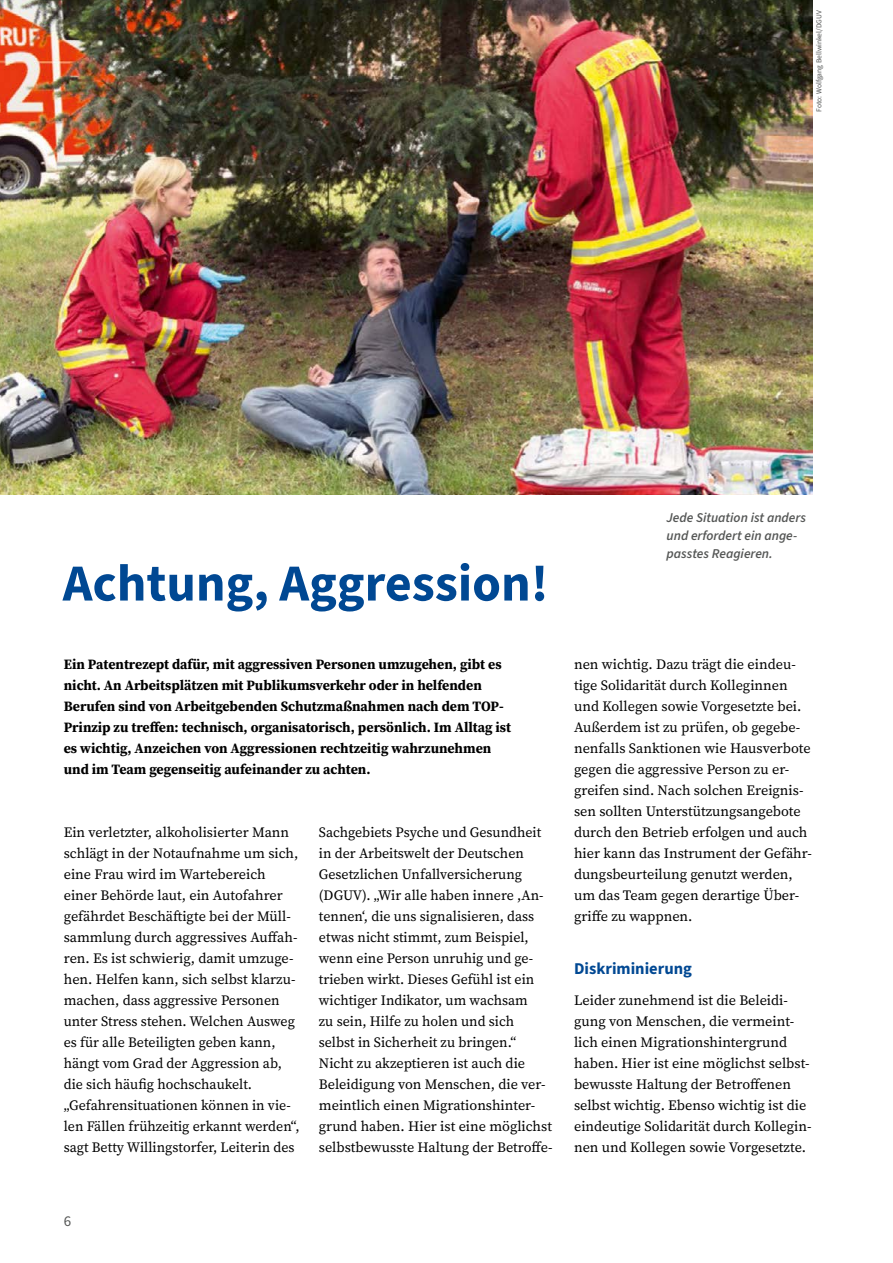
<style>
.page{position:relative;width:893px;height:1263px;background:#fff}
.page>*{position:absolute;margin:0;border:0;box-sizing:border-box;transform-origin:0 0}
.DGUV_Titel_Source{font:700 52.05px "Source Sans 3";color:#004893}
.DGUV_ZT_Source{font:700 16.5px "Source Sans 3";color:#004893}
.t1{font:15px "Source Sans 3";color:#555756}
.DGUV_GS_Source{font:14.25px/21px "Source Serif 4";color:#000}
.DGUV_GS_Bold_Source{font:700 14.25px/21px "Source Serif 4";color:#000}
.DGUV_BU_Source{font:italic 600 13.5px/18px "Source Sans 3";color:#555756}
.t2{font:7.5px "Source Sans 3";color:#555756}
</style>
<div class="page">
<img style="left:0;top:0;width:812px;height:495px">
<p class="t2" style="left:814px;top:112px;width:103px;rotate:-90deg">Foto: Wolfgang Bellwinkel/DGUV</p>
<p class="DGUV_Titel_Source" style="left:63px;top:549px;width:487px">Achtung, Aggression!</p>
<p class="DGUV_GS_Bold_Source" style="left:64px;top:654px;width:449px">Ein Patentrezept dafür, mit aggressiven Personen umzugehen, gibt es nicht. An Arbeitsplätzen mit Publikumsverkehr oder in helfenden Berufen sind von Arbeitgebenden Schutzmaßnahmen nach dem TOP-Prinzip zu treffen: technisch, organisatorisch, persönlich. Im Alltag ist es wichtig, Anzeichen von Aggressionen rechtzeitig wahrzunehmen und im Team gegenseitig aufeinander zu achten.</p>
<p class="DGUV_GS_Source" style="left:64px;top:822px;width:237px">Ein verletzter, alkoholisierter Mann schlägt in der Notaufnahme um sich, eine Frau wird im Wartebereich einer Behörde laut, ein Autofahrer gefährdet Beschäftigte bei der Müll&shy;sammlung durch aggressives Auffah&shy;ren. Es ist schwierig, damit umzuge&shy;hen. Helfen kann, sich selbst klarzu&shy;machen, dass aggressive Personen unter Stress stehen. Welchen Ausweg es für alle Beteiligten geben kann, hängt vom Grad der Aggression ab, die sich häufig hochschaukelt. „Gefahrensituationen können in vie&shy;len Fällen frühzeitig erkannt werden“, sagt Betty Willingstorfer, Leiterin des</p>
<p class="DGUV_GS_Source" style="left:319px;top:822px;width:226px">Sachgebiets Psyche und Gesundheit in der Arbeitswelt der Deutschen Gesetzlichen Unfallversicherung (DGUV). „Wir alle haben innere ,An&shy;tennen‘, die uns signalisieren, dass etwas nicht stimmt, zum Beispiel, wenn eine Person unruhig und ge&shy;trieben wirkt. Dieses Gefühl ist ein wichtiger Indikator, um wachsam zu sein, Hilfe zu holen und sich selbst in Sicherheit zu bringen.“</p>
<p class="DGUV_GS_Source" style="left:319px;top:1053px;width:235px">Nicht zu akzeptieren ist auch die Beleidigung von Menschen, die ver&shy;meintlich einen Migrationshinter&shy;grund haben. Hier ist eine möglichst selbstbewusste Haltung der Betroffe-</p>
<p class="DGUV_BU_Source" style="left:666px;top:509px;width:141px">Jede Situation ist anders und erfordert ein ange&shy;passtes Reagieren.</p>
<p class="DGUV_GS_Source" style="left:574px;top:654px;width:239px">nen wichtig. Dazu trägt die eindeu&shy;tige Solidarität durch Kolleginnen und Kollegen sowie Vorgesetzte bei.<br>Außerdem ist zu prüfen, ob gegebe&shy;nenfalls Sanktionen wie Hausverbote gegen die aggressive Person zu er&shy;greifen sind. Nach solchen Ereignis&shy;sen sollten Unterstützungsangebote durch den Betrieb erfolgen und auch hier kann das Instrument der Gefähr&shy;dungsbeurteilung genutzt werden, um das Team gegen derartige Über&shy;griffe zu wappnen.</p>
<p class="DGUV_ZT_Source" style="left:574px;top:957px;width:119px">Diskriminierung</p>
<p class="DGUV_GS_Source" style="left:574px;top:990px;width:239px">Leider zunehmend ist die Beleidi&shy;gung von Menschen, die vermeint&shy;lich einen Migrationshintergrund haben. Hier ist eine möglichst selbst&shy;bewusste Haltung der Betroffenen selbst wichtig. Ebenso wichtig ist die eindeutige Solidarität durch Kollegin&shy;nen und Kollegen sowie Vorgesetzte.</p>
<p class="t1" style="left:64px;top:1211px;width:9px">6</p>
</div>
